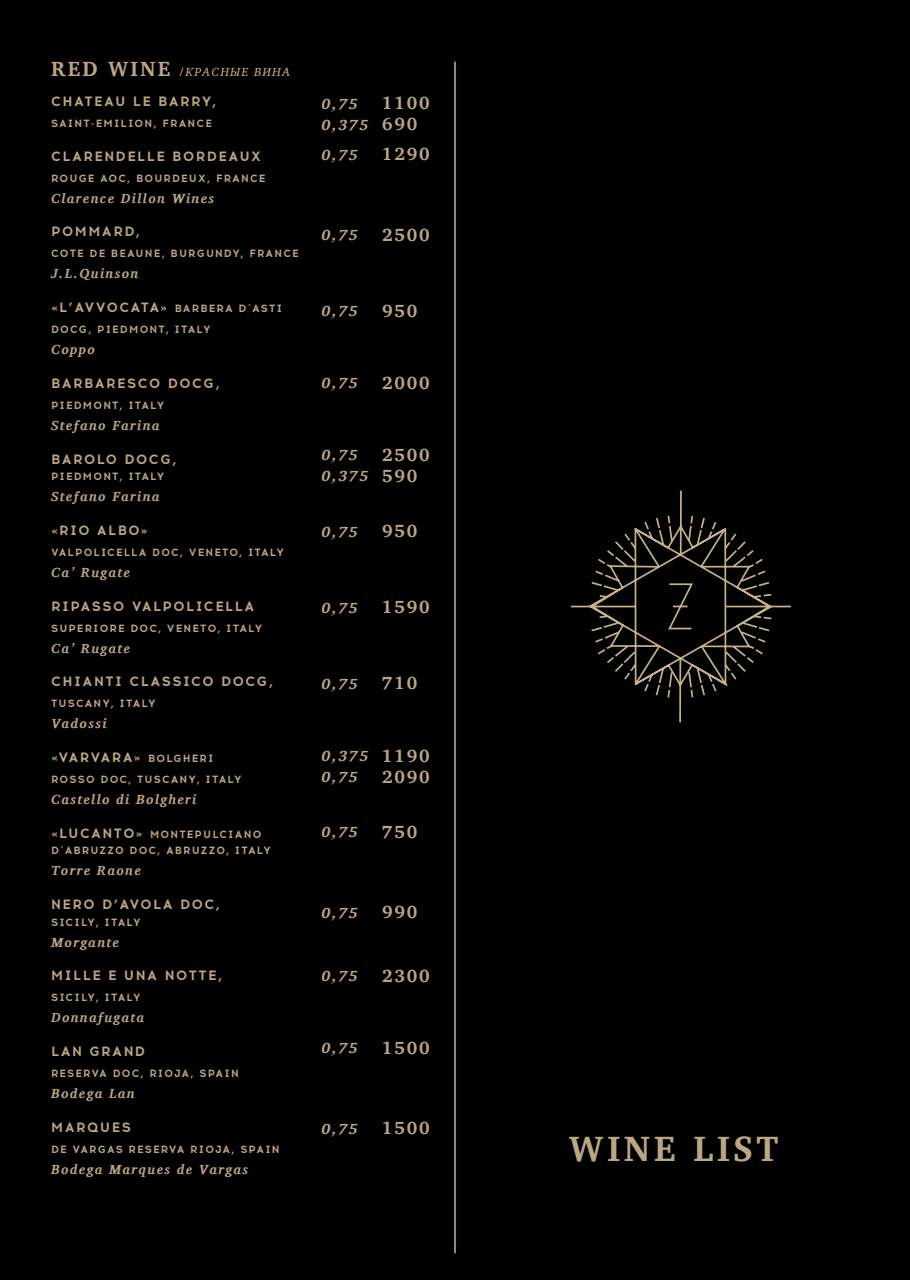
<style>
.page{position:relative;width:910px;height:1280px;background:#fff}
.page>*{position:absolute;margin:0;border:0;box-sizing:border-box;transform-origin:0 0}
.t1{font:700 36px "Charis SIL";letter-spacing:.1em;color:#baa783}
.t2{font:700 18px "Charis SIL";letter-spacing:.1em;color:#baa783}
.t3{font:italic 700 15px "Charis SIL";letter-spacing:.1em;color:#baa783}
.t4{font:italic 700 13.5px "Charis SIL";letter-spacing:.1em;color:#baa783}
.t5{font:700 13.5px "Acrom";letter-spacing:.11em;color:#baa783}
.t6{font:700 13.5px "Acrom";letter-spacing:.09em;color:#baa783}
.t7{font:italic 12px "Charis SIL";letter-spacing:.1em;color:#baa783}
.t8{font:700 10.5px/21px "Acrom";letter-spacing:.11em;color:#baa783}
.s1{font-weight:700;font-style:normal;font-size:21px}
.s2{font-family:"Acrom";font-weight:700;font-style:normal}
.s3{font-size:13.5px}
.s4{font-size:10.5px}
</style>
<div class="page">
<div style="left:0;top:1px;width:910px;height:1279px;background:#010000"></div>
<hr style="left:454px;top:62px;width:2px;height:1191px;background:#c4b691">
<svg style="left:570px;top:490px;width:221px;height:233px"></svg>
<p class="t7" style="left:51px;top:65px;width:241px"><span class="s1">RED WINE</span> <span class="s2">/</span>КРАСНЫЕ ВИНА</p>
<p class="t5" style="left:51px;top:91px;width:167px">CHATEAU LE BARRY,</p>
<p class="t8" style="left:51px;top:113px;width:162px">SAINT-EMILION, FRANCE</p>
<p class="t5" style="left:51px;top:146px;width:211px">CLARENDELLE BORDEAUX</p>
<p class="t8" style="left:51px;top:168px;width:216px">ROUGE AOC, BOURDEUX, FRANCE</p>
<p class="t4" style="left:51px;top:190px;width:165px">Clarence Dillon Wines</p>
<p class="t5" style="left:51px;top:222px;width:90px">POMMARD,</p>
<p class="t8" style="left:51px;top:243px;width:249px">COTE DE BEAUNE, BURGUNDY, FRANCE</p>
<p class="t4" style="left:51px;top:266px;width:89px">J.L.Quinson</p>
<p class="t8" style="left:51px;top:298px;width:233px"><span class="s3">«L’AVVOCATA»</span> BARBERA D`ASTI<br>DOCG, PIEDMONT, ITALY</p>
<p class="t4" style="left:51px;top:341px;width:46px">Coppo</p>
<p class="t5" style="left:51px;top:373px;width:170px">BARBARESCO DOCG,</p>
<p class="t8" style="left:51px;top:395px;width:115px">PIEDMONT, ITALY</p>
<p class="t4" style="left:51px;top:417px;width:110px">Stefano Fаrinа</p>
<p class="t5" style="left:51px;top:449px;width:127px">BAROLO DOCG,</p>
<p class="t8" style="left:51px;top:466px;width:115px">PIEDMONT, ITALY</p>
<p class="t4" style="left:51px;top:488px;width:110px">Stefano Fаrinа</p>
<p class="t5" style="left:51px;top:520px;width:98px">«RIO ALBO»</p>
<p class="t8" style="left:51px;top:542px;width:235px">VALPOLICELLA DOC, VENETO, ITALY</p>
<p class="t4" style="left:51px;top:564px;width:80px">Ca’ Rugate</p>
<p class="t5" style="left:51px;top:596px;width:205px">RIPASSO VALPOLICELLA</p>
<p class="t8" style="left:51px;top:618px;width:213px">SUPERIORE DOC, VENETO, ITALY</p>
<p class="t4" style="left:51px;top:640px;width:80px">Ca’ Rugate</p>
<p class="t5" style="left:51px;top:672px;width:224px">CHIANTI CLASSICO DOCG,</p>
<p class="t8" style="left:51px;top:693px;width:106px">TUSCANY, ITALY</p>
<p class="t4" style="left:51px;top:716px;width:57px">Vadossi</p>
<p class="t6" style="left:51px;top:748px;width:164px">«VARVARA» <span class="s4">BOLGHERI</span></p>
<p class="t8" style="left:51px;top:769px;width:192px">ROSSO DOC, TUSCANY, ITALY</p>
<p class="t4" style="left:51px;top:792px;width:147px">Castello di Bolgheri</p>
<p class="t8" style="left:51px;top:826px;width:221px;line-height:16.5px"><span class="s3">«LUCANTO»</span> MONTEPULCIANO<br>D`ABRUZZO DOC, ABRUZZO, ITALY</p>
<p class="t4" style="left:51px;top:863px;width:91px">Torre Raone</p>
<p class="t5" style="left:51px;top:895px;width:170px">NERO D’AVOLA DOC,</p>
<p class="t8" style="left:51px;top:912px;width:91px">SICILY, ITALY</p>
<p class="t4" style="left:51px;top:934px;width:69px">Morgante</p>
<p class="t5" style="left:51px;top:966px;width:173px">MILLE E UNA NOTTE,</p>
<p class="t8" style="left:51px;top:987px;width:91px">SICILY, ITALY</p>
<p class="t4" style="left:51px;top:1010px;width:95px">Donnafugata</p>
<p class="t5" style="left:51px;top:1042px;width:96px">LAN GRAND</p>
<p class="t8" style="left:51px;top:1063px;width:189px">RESERVA DOC, RIOJA, SPAIN</p>
<p class="t4" style="left:51px;top:1086px;width:85px">Bodega Lan</p>
<p class="t5" style="left:51px;top:1118px;width:81px">MARQUES</p>
<p class="t8" style="left:51px;top:1139px;width:230px">DE VARGAS RESERVA RIOJA, SPAIN</p>
<p class="t4" style="left:51px;top:1161px;width:199px">Bodega Marques de Vargas</p>
<p class="t3" style="left:322px;top:95px;width:38px">0,75</p>
<p class="t3" style="left:322px;top:116px;width:48px">0,375</p>
<p class="t3" style="left:322px;top:146px;width:38px">0,75</p>
<p class="t2" style="left:382px;top:93px;width:49px">1100</p>
<p class="t2" style="left:382px;top:114px;width:37px">690</p>
<p class="t2" style="left:382px;top:143px;width:49px">1290</p>
<p class="t3" style="left:322px;top:226px;width:38px">0,75</p>
<p class="t2" style="left:382px;top:224px;width:49px">2500</p>
<p class="t3" style="left:322px;top:302px;width:38px">0,75</p>
<p class="t3" style="left:322px;top:374px;width:38px">0,75</p>
<p class="t2" style="left:382px;top:300px;width:37px">950</p>
<p class="t2" style="left:382px;top:372px;width:49px">2000</p>
<p class="t3" style="left:322px;top:446px;width:38px">0,75</p>
<p class="t3" style="left:322px;top:467px;width:48px">0,375</p>
<p class="t2" style="left:382px;top:444px;width:49px">2500</p>
<p class="t2" style="left:382px;top:465px;width:37px">590</p>
<p class="t3" style="left:322px;top:522px;width:38px">0,75</p>
<p class="t2" style="left:382px;top:520px;width:37px">950</p>
<p class="t3" style="left:322px;top:599px;width:38px">0,75</p>
<p class="t2" style="left:382px;top:596px;width:49px">1590</p>
<p class="t3" style="left:322px;top:675px;width:38px">0,75</p>
<p class="t2" style="left:382px;top:673px;width:37px">710</p>
<p class="t3" style="left:322px;top:747px;width:48px">0,375</p>
<p class="t3" style="left:322px;top:768px;width:38px">0,75</p>
<p class="t2" style="left:382px;top:745px;width:49px">1190</p>
<p class="t2" style="left:382px;top:766px;width:49px">2090</p>
<p class="t3" style="left:322px;top:823px;width:38px">0,75</p>
<p class="t2" style="left:382px;top:821px;width:37px">750</p>
<p class="t3" style="left:322px;top:904px;width:38px">0,75</p>
<p class="t2" style="left:382px;top:901px;width:37px">990</p>
<p class="t3" style="left:322px;top:967px;width:38px">0,75</p>
<p class="t2" style="left:382px;top:965px;width:49px">2300</p>
<p class="t3" style="left:322px;top:1039px;width:38px">0,75</p>
<p class="t2" style="left:382px;top:1037px;width:49px">1500</p>
<p class="t3" style="left:322px;top:1120px;width:38px">0,75</p>
<p class="t2" style="left:382px;top:1117px;width:49px">1500</p>
<p class="t1" style="left:569px;top:1127px;width:211px">WINE LIST</p>
</div>
